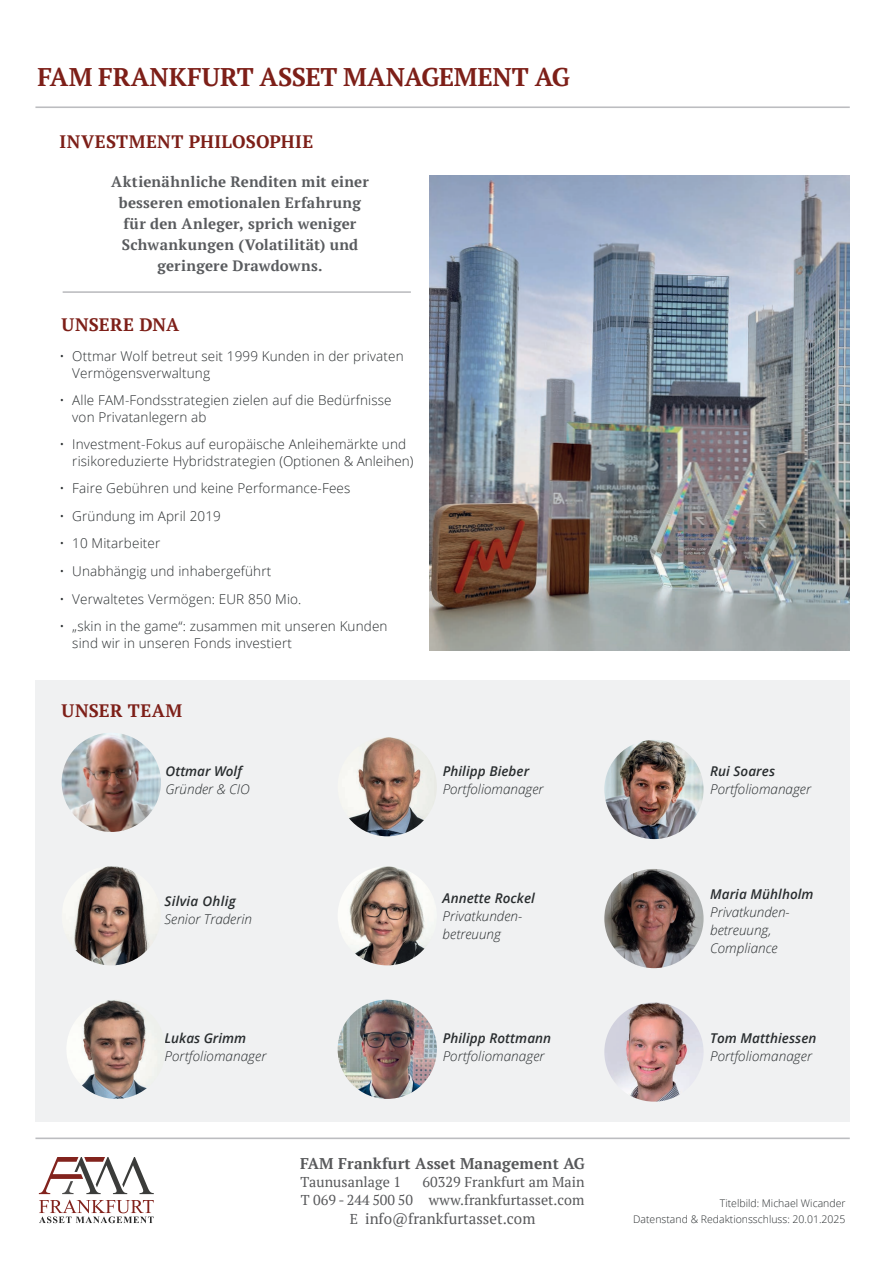
<style>
.page{position:relative;width:893px;height:1263px;background:#fff}
.page>*{position:absolute;margin:0;border:0;box-sizing:border-box;transform-origin:0 0}
.t1{font:700 25.5px "PT Serif";letter-spacing:-.005em;color:#7d1f18}
.t2{font:700 18px "PT Serif";letter-spacing:.02em;color:#7d1f18}
.t3{font:700 15.45px "PT Serif";letter-spacing:.01em;color:#57585a}
.t4{font:15.15px "PT Serif";color:#57585a}
.t5{font:700 15px/21px "PT Serif";letter-spacing:.015em;color:#595b5e;text-align:center}
.t6{font:14.25px/18.3px "PT Serif";letter-spacing:.005em;color:#57585a;text-align:right}
.t7{font:300 13.5px/16.5px "Open Sans";letter-spacing:.01em;color:#292d2f}
.t8{font:italic 300 13.5px/18px "Open Sans";color:#292d2f}
.t9{font:italic 600 13.5px "Open Sans";letter-spacing:.005em;color:#292d2f}
.t10{font:300 10.5px/16.5px "Open Sans";color:#292d2f;text-align:right}
.s1{font-size:14.25px}
</style>
<div class="page">
<svg style="left:39px;top:1200px;width:115px;height:23px"></svg>
<svg style="left:39px;top:1157px;width:115px;height:37px"></svg>
<hr style="left:35px;top:1137px;width:815px;height:2px;background:#bcbdc0">
<div style="left:35px;top:680px;width:815px;height:442px;background:#f0f1f2"></div>
<img style="left:429px;top:176px;width:421px;height:475px">
<hr style="left:63px;top:291px;width:348px;height:2px;background:#bcbdc0">
<hr style="left:35px;top:106px;width:815px;height:2px;background:#bcbdc0">
<img style="left:62px;top:733px;width:99px;height:99px;border-radius:50px">
<img style="left:62px;top:866px;width:99px;height:99px;border-radius:50px">
<img style="left:66px;top:1000px;width:100px;height:99px;border-radius:50px">
<img style="left:338px;top:737px;width:99px;height:99px;border-radius:50px">
<img style="left:338px;top:866px;width:99px;height:99px;border-radius:50px">
<img style="left:604px;top:740px;width:100px;height:99px;border-radius:50px">
<img style="left:604px;top:869px;width:100px;height:99px;border-radius:50px">
<img style="left:338px;top:1000px;width:99px;height:99px;border-radius:50px">
<img style="left:604px;top:1002px;width:100px;height:100px;border-radius:50px">
<h1 class="t1" style="left:38px;top:60px;width:534px">FAM FRANKFURT ASSET MANAGEMENT AG</h1>
<h2 class="t2" style="left:60px;top:130px;width:255px">INVESTMENT PHILOSOPHIE</h2>
<p class="t5" style="left:111px;top:171px;width:259px">Aktienähnliche Renditen mit einer besseren emotionalen Erfahrung für den Anleger, sprich weniger<br>Schwankungen (Volatilität) und geringere Drawdowns.</p>
<h2 class="t2" style="left:62px;top:313px;width:119px">UNSERE DNA</h2>
<p class="t7" style="left:72px;top:348px;width:333px;text-indent:-13px">• Ottmar Wolf betreut seit 1999 Kunden in der privaten<br>Vermögensverwaltung</p>
<p class="t7" style="left:72px;top:392px;width:321px;text-indent:-13px">• Alle FAM-Fondsstrategien zielen auf die Bedürfnisse von Privatanlegern ab</p>
<p class="t7" style="left:72px;top:436px;width:343px;text-indent:-13px">• Investment-Fokus auf europäische Anleihemärkte und risikoreduzierte Hybridstrategien (Optionen &amp; Anleihen)</p>
<p class="t7" style="left:60px;top:480px;width:292px">• Faire Gebühren und keine Performance-Fees</p>
<p class="t7" style="left:60px;top:507px;width:163px">• Gründung im April 2019</p>
<p class="t7" style="left:60px;top:535px;width:102px">• 10 Mitarbeiter</p>
<p class="t7" style="left:60px;top:562px;width:213px">• Unabhängig und inhabergeführt</p>
<p class="t7" style="left:60px;top:590px;width:243px">• Verwaltetes Vermögen: EUR 850 Mio.</p>
<p class="t7" style="left:72px;top:618px;width:317px;text-indent:-13px">• „skin in the game“: zusammen mit unseren Kunden sind wir in unseren Fonds investiert</p>
<h2 class="t2" style="left:62px;top:699px;width:122px">UNSER TEAM</h2>
<p class="t9" style="left:166px;top:761px;width:78px">Ottmar Wolf</p>
<p class="t8" style="left:166px;top:779px;width:86px">Gründer &amp; CIO</p>
<p class="t9" style="left:443px;top:761px;width:88px">Philipp Bieber</p>
<p class="t8" style="left:443px;top:779px;width:102px">Portfoliomanager</p>
<p class="t9" style="left:165px;top:892px;width:73px">Silvia Ohlig</p>
<p class="t8" style="left:165px;top:910px;width:89px">Senior Traderin</p>
<p class="t9" style="left:165px;top:1029px;width:83px">Lukas Grimm</p>
<p class="t8" style="left:165px;top:1047px;width:103px">Portfoliomanager</p>
<p class="t9" style="left:443px;top:889px;width:94px">Annette Rockel</p>
<p class="t8" style="left:443px;top:906px;width:81px">Privatkunden&shy;betreuung</p>
<p class="t9" style="left:443px;top:1029px;width:110px">Philipp Rottmann</p>
<p class="t8" style="left:443px;top:1047px;width:103px">Portfoliomanager</p>
<p class="t3" style="left:300px;top:1153px;width:286px">FAM Frankfurt Asset Management AG</p>
<p class="t6" style="left:301px;top:1172px;width:102px">Taunusanlage 1</p>
<p class="t6" style="left:301px;top:1172px;width:285px">60329 Frankfurt am Main<br>T 069 - 244 500 50 www.frankfurtasset.com</p>
<p class="t4" style="left:350px;top:1208px;width:187px"><span class="s1">E</span> info@frankfurtasset.com</p>
<p class="t9" style="left:710px;top:761px;width:66px">Rui Soares</p>
<p class="t8" style="left:710px;top:779px;width:102px">Portfoliomanager</p>
<p class="t9" style="left:710px;top:884px;width:105px">Maria Mühlholm</p>
<p class="t8" style="left:710px;top:902px;width:81px">Privatkunden&shy;betreuung,<br>Compliance</p>
<p class="t9" style="left:710px;top:1029px;width:108px">Tom Matthiessen</p>
<p class="t8" style="left:710px;top:1047px;width:103px">Portfoliomanager</p>
<p class="t10" style="left:633px;top:1194px;width:214px">Titelbild: Michael Wicander<br>Datenstand &amp; Redaktionsschluss: 20.01.2025</p>
</div>
